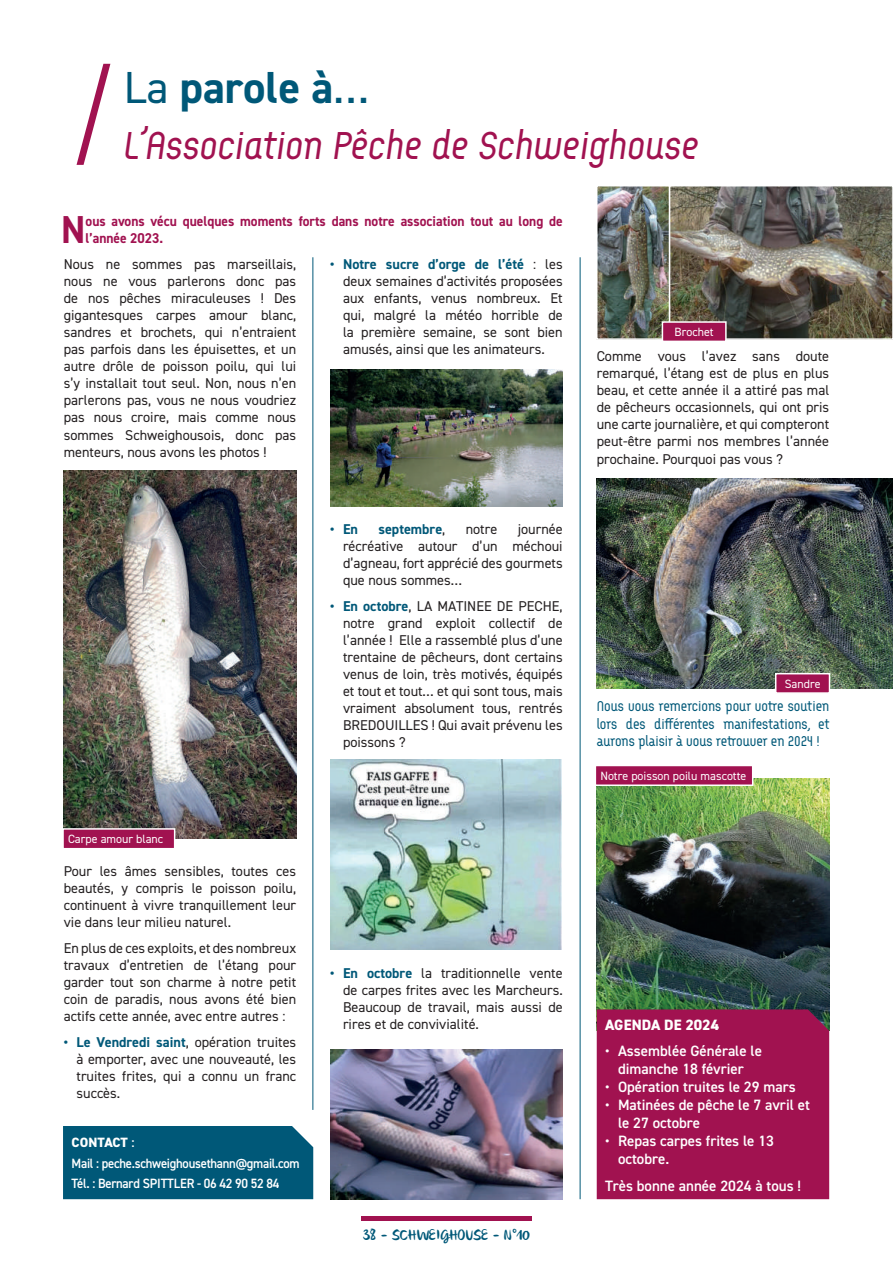
<style>
.page{position:relative;width:893px;height:1263px;background:#fff}
.page>*{position:absolute;margin:0;border:0;box-sizing:border-box;transform-origin:0 0}
.t1{font:700 45px "DIN2014";color:#005878}
.t2{font:italic 39px "Arcus";color:#a11250}
.t3{font:700 39px "DIN2014";color:#a11250;scale:.95 1}
.t4{font:600 15px/18px "DIN2014";color:#fff}
.t5{font:15px "olivier";color:#005878}
.t6{font:800 15px "DIN2014";color:#fff}
.t7{font:14.25px/17.1px "DIN2014";color:#231f20;text-align:justify}
.t8{font:14.25px/17.1px "Arcus";color:#005878;text-align:justify}
.t9{font:700 14.25px/17.1px "DIN2014";color:#a11250;scale:.95 1}
.t10{font:700 14.25px "DIN2014";color:#005878}
.t11{font:600 13.5px/20.4px "DIN2014";letter-spacing:-.02em;color:#fff}
.t12{font:12px "DIN2014";color:#fff}
.s1{font-weight:400}
.s2{font-weight:700;color:#005878}
.s3{font-weight:400;color:#231f20}
.s4{font-weight:800}
</style>
<div class="page">
<hr style="left:361px;top:1216px;width:170px;height:4px;background:#a11250">
<svg style="left:76px;top:64px;width:35px;height:101px"></svg>
<img style="left:64px;top:471px;width:232px;height:368px">
<hr style="left:312px;top:257px;width:1px;height:853px;background:#005878">
<hr style="left:580px;top:257px;width:1px;height:942px;background:#005878">
<svg style="left:63px;top:827px;width:113px;height:21px;background:#a42b5f"></svg>
<img style="left:330px;top:370px;width:232px;height:136px">
<img style="left:597px;top:478px;width:296px;height:211px">
<img style="left:330px;top:759px;width:232px;height:190px">
<img style="left:597px;top:778px;width:232px;height:231px">
<div style="left:597px;top:1009px;width:232px;height:190px;background:#a11250"></div>
<img style="left:330px;top:1049px;width:233px;height:150px">
<div style="left:63px;top:1126px;width:250px;height:73px;background:#005878"></div>
<svg style="left:596px;top:766px;width:158px;height:21px;background:#a72f60"></svg>
<svg style="left:774px;top:672px;width:57px;height:21px"></svg>
<img style="left:599px;top:188px;width:291px;height:149px">
<div style="left:596px;top:185px;width:74px;height:155px;border:2px solid #fff"></div>
<div style="left:669px;top:185px;width:224px;height:155px;border:2px solid #fff"></div>
<svg style="left:661px;top:320px;width:66px;height:21px"></svg>
<h1 class="t1" style="left:124px;top:58px;width:246px"><span class="s1">La</span> parole à<span class="s1">…</span></h1>
<h2 class="t2" style="left:124px;top:122px;width:577px">L’Association Pêche de Schweighouse</h2>
<h2 class="t3" style="left:61px;top:204px;width:27px">N</h2>
<p class="t9" style="left:86px;top:212px;width:504px">ous avons vécu quelques moments forts dans notre association tout au long de l’année 2023.</p>
<p class="t7" style="left:64px;top:255px;width:234px">Nous ne sommes pas marseillais, nous ne vous parlerons donc pas de nos pêches miraculeuses ! Des gigantesques carpes amour blanc, sandres et brochets, qui n’entraient pas parfois dans les épuisettes, et un autre drôle de poisson poilu, qui lui s’y installait tout seul. Non, nous n’en parlerons pas, vous ne nous voudriez pas nous croire, mais comme nous sommes Schweighousois, donc pas menteurs, nous avons les photos !</p>
<p class="t7" style="left:343px;top:255px;width:221px;text-indent:-13px"><span class="s2">• Notre sucre d’orge de l’été</span> : les deux semaines d’activités proposées aux enfants, venus nombreux. Et qui, malgré la météo horrible de la première semaine, se sont bien amusés, ainsi que les animateurs.</p>
<p class="t7" style="left:343px;top:520px;width:221px;text-indent:175px">journée récréative autour d’un méchoui d’agneau, fort apprécié des gourmets que nous sommes…</p>
<p class="t7" style="left:343px;top:597px;width:221px;text-indent:-13px"><span class="s2">• En octobre</span>, LA MATINEE DE PECHE, notre grand exploit collectif de l’année ! Elle a rassemblé plus d’une trentaine de pêcheurs, dont certains venus de loin, très motivés, équipés et tout et tout… et qui sont tous, mais vraiment absolument tous, rentrés BREDOUILLES ! Qui avait prévenu les poissons ?</p>
<p class="t10" style="left:330px;top:519px;width:29px">• En</p>
<p class="t10" style="left:378px;top:519px;width:68px">septembre<span class="s3">,</span></p>
<p class="t7" style="left:466px;top:520px;width:33px">notre</p>
<p class="t12" style="left:68px;top:832px;width:97px">Carpe amour blanc</p>
<p class="t7" style="left:64px;top:862px;width:234px">Pour les âmes sensibles, toutes ces beautés, y compris le poisson poilu, continuent à vivre tranquillement leur vie dans leur milieu naturel.</p>
<p class="t7" style="left:64px;top:939px;width:234px">En plus de ces exploits, et des nombreux travaux d’entretien de l’étang pour garder tout son charme à notre petit coin de paradis, nous avons été bien actifs cette année, avec entre autres :</p>
<p class="t7" style="left:77px;top:1033px;width:221px;text-indent:-13px"><span class="s2">• Le Vendredi saint</span>, opération truites à emporter, avec une nouveauté, les truites frites, qui a connu un franc succès.</p>
<p class="t11" style="left:72px;top:1132px;width:230px"><span class="s4">CONTACT</span> :<br>Mail : peche.schweighousethann@gmail.com<br>Tél. : Bernard SPITTLER - 06 42 90 52 84</p>
<p class="t7" style="left:343px;top:964px;width:221px;text-indent:-13px"><span class="s2">• En octobre</span> la traditionnelle vente de carpes frites avec les Marcheurs.<br>Beaucoup de travail, mais aussi de rires et de convivialité.</p>
<p class="t5" style="left:363px;top:1227px;width:168px">38 - SCHWEIGHOUSE - N°10</p>
<p class="t12" style="left:675px;top:325px;width:41px">Brochet</p>
<p class="t7" style="left:597px;top:347px;width:234px">Comme vous l’avez sans doute remarqué, l’étang est de plus en plus beau, et cette année il a attiré pas mal de pêcheurs occasionnels, qui ont pris une carte journalière, et qui compteront peut-être parmi nos membres l’année prochaine. Pourquoi pas vous ?</p>
<p class="t12" style="left:785px;top:676px;width:37px">Sandre</p>
<p class="t8" style="left:597px;top:698px;width:234px">Nous vous remercions pour votre soutien lors des différentes manifestations, et aurons plaisir à vous retrouver en 2024 !</p>
<p class="t12" style="left:600px;top:768px;width:147px">Notre poisson poilu mascotte</p>
<p class="t6" style="left:605px;top:1014px;width:115px">AGENDA DE 2024</p>
<p class="t4" style="left:605px;top:1042px;width:158px;text-align:center">• Assemblée Générale le dimanche 18 février</p>
<p class="t4" style="left:605px;top:1078px;width:192px">• Opération truites le 29 mars</p>
<p class="t4" style="left:618px;top:1096px;width:193px;text-indent:-13px">• Matinées de pêche le 7 avril et le 27 octobre</p>
<p class="t4" style="left:618px;top:1132px;width:157px;text-indent:-13px">• Repas carpes frites le 13 octobre.</p>
<p class="t4" style="left:605px;top:1176px;width:197px">Très bonne année 2024 à tous !</p>
</div>
